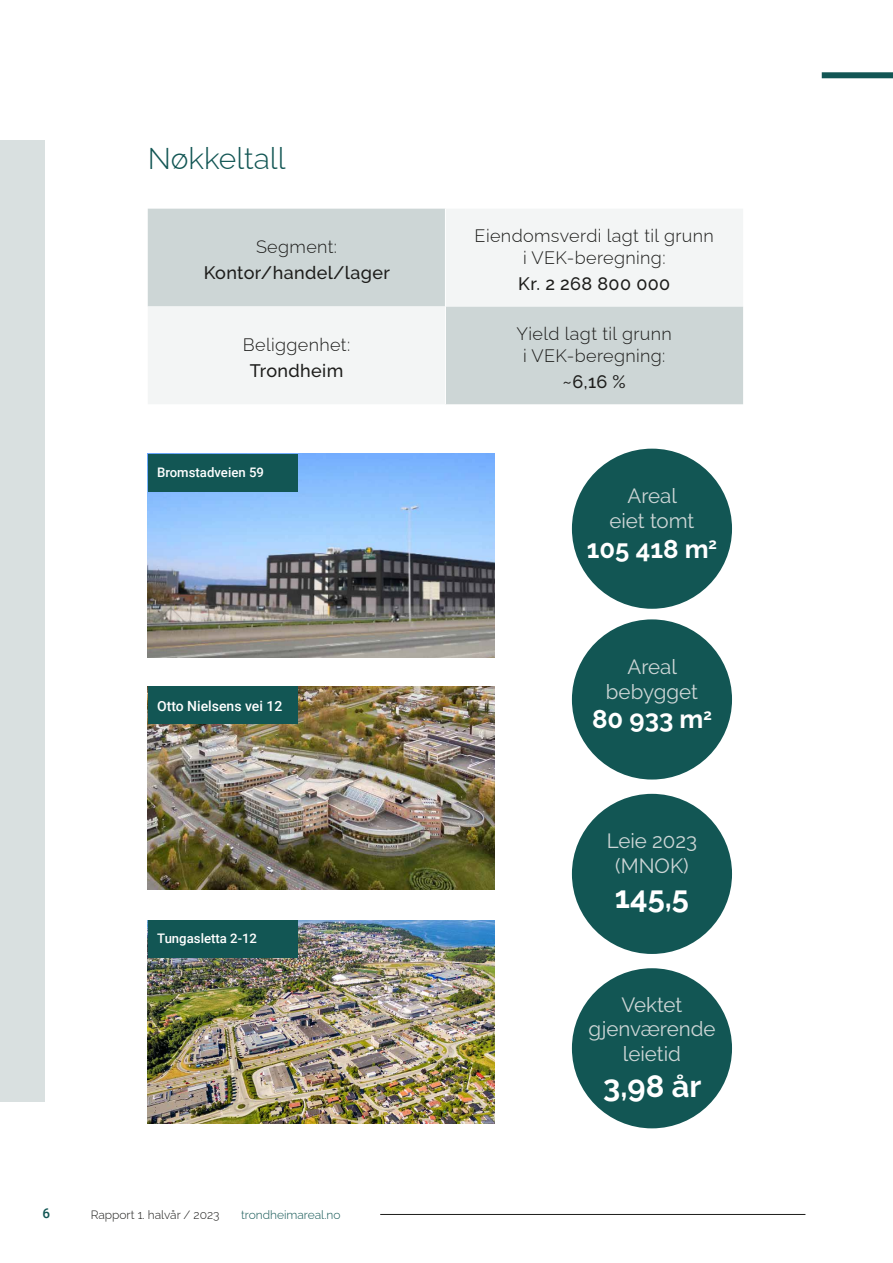
<style>
.page{position:relative;width:893px;height:1263px;background:#fff}
.page>*{position:absolute;margin:0;border:0;box-sizing:border-box;transform-origin:0 0}
.t1{font:700 30.75px "Raleway";color:#fff}
.t2{font:100 30px "Raleway";color:#125654}
.t3{font:700 25.65px "Raleway";color:#fff}
.t4{font:20.55px/24.6px "Raleway";color:#cdd6d6;text-align:center}
.t5{font:100 18px/21.6px "Raleway";letter-spacing:.02em;color:#1d1d1b;text-align:center}
.t6{font:500 18px "Raleway";letter-spacing:.02em;color:#1d1d1b}
.t7{font:500 13.95px "Roboto";color:#fff}
.t8{font:500 13.5px "Roboto";color:#125654}
.t9{font:500 13.2px "Roboto";color:#fff}
.t10{font:100 12px "Raleway";color:#1d1d1b}
.t11{font:100 12px "Raleway";color:#125654}
</style>
<div class="page">
<div style="left:572px;top:449px;width:160px;height:160px;background:#125654;border-radius:50%"></div>
<div style="left:572px;top:619px;width:160px;height:160px;background:#125654;border-radius:50%"></div>
<div style="left:572px;top:794px;width:160px;height:160px;background:#125654;border-radius:50%"></div>
<div style="left:572px;top:968px;width:160px;height:160px;background:#125654;border-radius:50%"></div>
<img style="left:148px;top:686px;width:347px;height:204px">
<img style="left:148px;top:454px;width:347px;height:203px">
<div style="left:148px;top:454px;width:149px;height:38px;background:#125654"></div>
<div style="left:148px;top:686px;width:149px;height:38px;background:#125654"></div>
<img style="left:148px;top:920px;width:347px;height:203px">
<div style="left:148px;top:920px;width:149px;height:38px;background:#125654"></div>
<svg style="left:148px;top:209px;width:595px;height:195px;fill:#edf0f0"></svg>
<hr style="left:445px;top:209px;width:1px;height:97px;background:#fff">
<hr style="left:445px;top:306px;width:1px;height:98px;background:#fff">
<hr style="left:380px;top:1214px;width:425px;height:1px;background:#1d1d1b">
<div style="left:822px;top:72px;width:71px;height:6px;background:#125654"></div>
<div style="left:0;top:140px;width:45px;height:961px;background:#d9e0e0"></div>
<h2 class="t2" style="left:148px;top:134px;width:139px">Nøkkeltall</h2>
<p class="t5" style="left:256px;top:234px;width:83px">Segment:</p>
<p class="t6" style="left:204px;top:262px;width:188px">Kontor/handel/lager</p>
<p class="t5" style="left:243px;top:332px;width:109px">Beliggenhet:</p>
<p class="t6" style="left:250px;top:360px;width:95px">Trondheim</p>
<p class="t9" style="left:157px;top:463px;width:108px">Bromstadveien 59</p>
<p class="t7" style="left:157px;top:696px;width:127px">Otto Nielsens vei 12</p>
<p class="t9" style="left:157px;top:929px;width:101px">Tungasletta 2-12</p>
<p class="t8" style="left:43px;top:1204px;width:9px">6</p>
<p class="t10" style="left:91px;top:1205px;width:130px">Rapport 1. halvår / 2023</p>
<p class="t11" style="left:241px;top:1205px;width:101px">trondheimareal.no</p>
<p class="t5" style="left:475px;top:223px;width:241px">Eiendomsverdi lagt til grunn i VEK-beregning:</p>
<p class="t6" style="left:518px;top:273px;width:154px">Kr. 2 268 800 000</p>
<p class="t5" style="left:516px;top:321px;width:157px">Yield lagt til grunn i VEK-beregning:</p>
<p class="t6" style="left:563px;top:371px;width:65px">~6,16 %</p>
<p class="t4" style="left:609px;top:484px;width:87px">Areal eiet tomt</p>
<h3 class="t3" style="left:587px;top:534px;width:132px">105 418 m<sup>2</sup></h3>
<p class="t4" style="left:606px;top:654px;width:94px">Areal bebygget</p>
<h3 class="t3" style="left:592px;top:705px;width:121px">80 933 m<sup>2</sup></h3>
<p class="t4" style="left:607px;top:829px;width:92px">Leie 2023 (MNOK)</p>
<h1 class="t1" style="left:615px;top:879px;width:76px">145,5</h1>
<p class="t4" style="left:588px;top:992px;width:129px">Vektet gjenværende leietid</p>
<h1 class="t1" style="left:603px;top:1068px;width:100px">3,98 år</h1>
</div>
